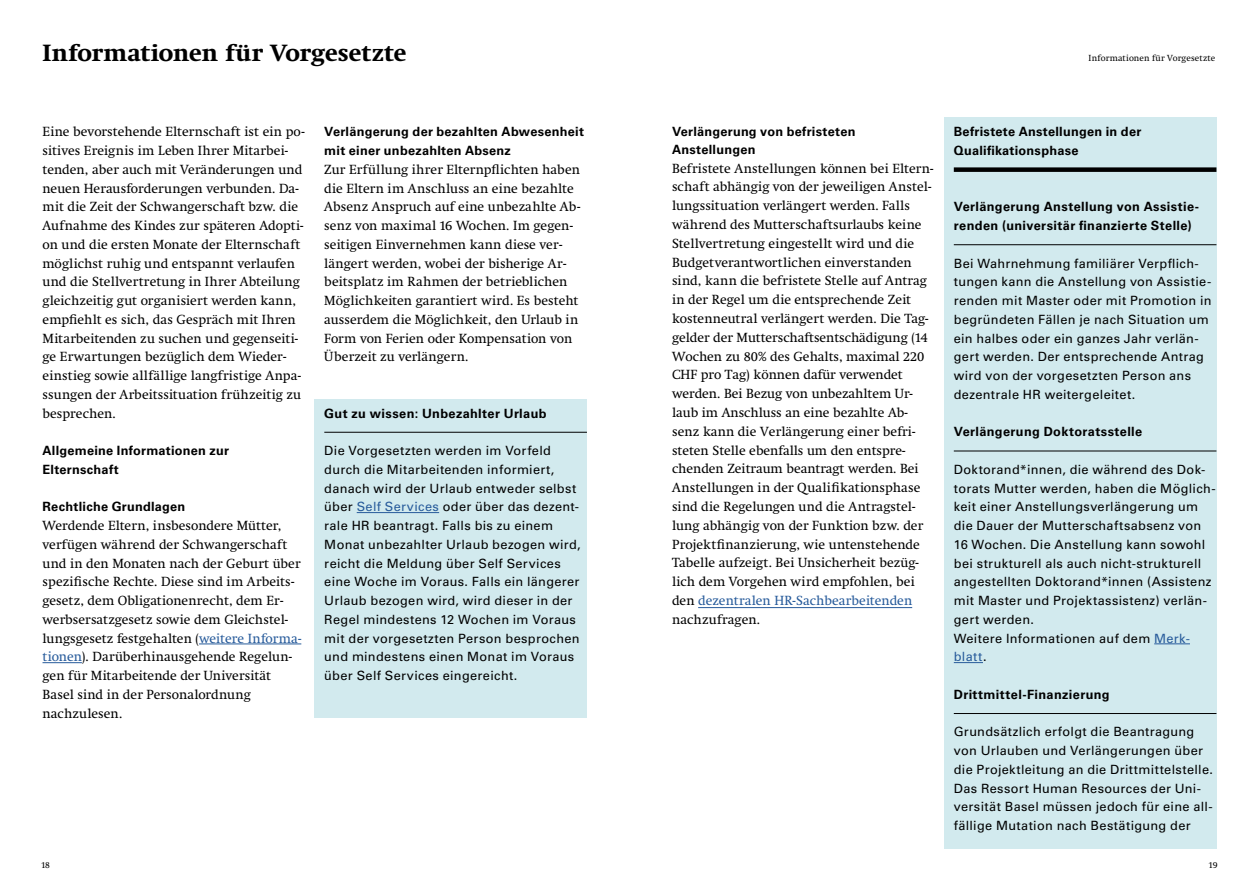
<style>
.page{position:relative;width:1259px;height:893px;background:#fff}
.page>*{position:absolute;margin:0;border:0;box-sizing:border-box;transform-origin:0 0}
.t1{font:700 24px "Swift Neue LT Pro";letter-spacing:.005em;color:#000}
.t2{font:13.5px/18.8px "Swift Neue LT Pro";letter-spacing:.005em;color:#000}
.t3{font:12.75px/18.8px "Univers LT Std";letter-spacing:.025em;color:#000}
.t4{font:700 12.75px/18.8px "Univers LT Std";letter-spacing:.025em;color:#000}
.t5{font:9px "Swift Neue LT Pro";letter-spacing:.015em;color:#000}
.s1{color:#275b9b}
</style>
<div class="page">
<div style="left:944px;top:118px;width:273px;height:731px;background:#d2eaee"></div>
<div style="left:315px;top:399px;width:272px;height:319px;background:#d2eaee"></div>
<hr style="left:199px;top:644px;width:102px;height:1px;background:#275b9b">
<hr style="left:43px;top:662px;width:39px;height:1px;background:#275b9b">
<hr style="left:324px;top:432px;width:263px;height:1px;background:#000">
<hr style="left:357px;top:512px;width:82px;height:1px;background:#275b9b">
<hr style="left:698px;top:607px;width:214px;height:1px;background:#275b9b">
<div style="left:954px;top:167px;width:262px;height:5px;background:#000"></div>
<hr style="left:954px;top:244px;width:262px;height:1px;background:#000">
<hr style="left:954px;top:451px;width:262px;height:1px;background:#000">
<hr style="left:1154px;top:643px;width:36px;height:1px;background:#275b9b">
<svg style="left:954px;top:662px;width:29px;height:1px"></svg>
<hr style="left:954px;top:713px;width:262px;height:1px;background:#000">
<h1 class="t1" style="left:43px;top:39px;width:365px">Informationen für Vorgesetzte</h1>
<p class="t2" style="left:43px;top:122px;width:264px">Eine bevorstehende Elternschaft ist ein po&shy;sitives Ereignis im Leben Ihrer Mitarbei&shy;tenden, aber auch mit Veränderungen und neuen Herausforderungen verbunden. Da&shy;mit die Zeit der Schwangerschaft bzw. die Aufnahme des Kindes zur späteren Adopti&shy;on und die ersten Monate der Elternschaft möglichst ruhig und entspannt verlaufen und die Stellvertretung in Ihrer Abteilung gleichzeitig gut organisiert werden kann, empfiehlt es sich, das Gespräch mit Ihren Mitarbeitenden zu suchen und gegenseiti&shy;ge Erwartungen bezüglich dem Wieder&shy;einstieg sowie allfällige langfristige Anpa&shy;ssungen der Arbeitssituation frühzeitig zu besprechen.</p>
<p class="t4" style="left:43px;top:441px;width:188px">Allgemeine Informationen zur<br>Elternschaft</p>
<p class="t4" style="left:43px;top:498px;width:144px">Rechtliche Grundlagen</p>
<p class="t2" style="left:43px;top:516px;width:260px">Werdende Eltern, insbesondere Mütter, verfügen während der Schwangerschaft und in den Monaten nach der Geburt über spezifische Rechte. Diese sind im Arbeits&shy;gesetz, dem Obligationenrecht, dem Er&shy;werbsersatzgesetz sowie dem Gleichstel&shy;lungsgesetz festgehalten (<span class="s1">weitere Informa&shy;tionen</span>). Darüberhinausgehende Regelun&shy;gen für Mitarbeitende der Universität Basel sind in der Personalordnung nachzulesen.</p>
<p class="t4" style="left:324px;top:123px;width:261px">Verlängerung der bezahlten Abwesenheit mit einer unbezahlten Absenz</p>
<p class="t2" style="left:324px;top:160px;width:257px">Zur Erfüllung ihrer Elternpflichten haben die Eltern im Anschluss an eine bezahlte Absenz Anspruch auf eine unbezahlte Ab&shy;senz von maximal 16 Wochen. Im gegen&shy;seitigen Einvernehmen kann diese ver&shy;längert werden, wobei der bisherige Ar&shy;beitsplatz im Rahmen der betrieblichen Möglichkeiten garantiert wird. Es besteht ausserdem die Möglichkeit, den Urlaub in Form von Ferien oder Kompensation von Überzeit zu verlängern.</p>
<p class="t4" style="left:324px;top:404px;width:224px">Gut zu wissen: Unbezahlter Urlaub</p>
<p class="t3" style="left:324px;top:441px;width:258px">Die Vorgesetzten werden im Vorfeld durch die Mitarbeitenden informiert, danach wird der Urlaub entweder selbst über <span class="s1">Self Services</span> oder über das dezent&shy;rale HR beantragt. Falls bis zu einem Monat unbezahlter Urlaub bezogen wird, reicht die Meldung über Self Services eine Woche im Voraus. Falls ein längerer Urlaub bezogen wird, wird dieser in der Regel mindestens 12 Wochen im Voraus mit der vorgesetzten Person besprochen und mindestens einen Monat im Voraus über Self Services eingereicht.</p>
<p class="t5" style="left:41px;top:859px;width:10px">18</p>
<p class="t5" style="left:1088px;top:53px;width:128px">Informationen für Vorgesetzte</p>
<p class="t4" style="left:672px;top:123px;width:185px;line-height:17.7px">Verlängerung von befristeten<br>Anstellungen</p>
<p class="t2" style="left:672px;top:159px;width:263px">Befristete Anstellungen können bei Eltern&shy;schaft abhängig von der jeweiligen Anstel&shy;lungssituation verlängert werden. Falls während des Mutterschaftsurlaubs keine Stellvertretung eingestellt wird und die Budgetverantwortlichen einverstanden sind, kann die befristete Stelle auf Antrag in der Regel um die entsprechende Zeit kostenneutral verlängert werden. Die Tag&shy;gelder der Mutterschaftsentschädigung (14<br>Wochen zu 80% des Gehalts, maximal 220<br>CHF pro Tag) können dafür verwendet werden. Bei Bezug von unbezahltem Ur&shy;laub im Anschluss an eine bezahlte Ab&shy;senz kann die Verlängerung einer befri&shy;steten Stelle ebenfalls um den entspre&shy;chenden Zeitraum beantragt werden. Bei Anstellungen in der Qualifikationsphase sind die Regelungen und die Antragstel&shy;lung abhängig von der Funktion bzw. der Projektfinanzierung, wie untenstehende Tabelle aufzeigt. Bei Unsicherheit bezüg&shy;lich dem Vorgehen wird empfohlen, bei den <span class="s1">dezentralen HR-Sachbearbeitenden </span>nachzufragen.</p>
<p class="t4" style="left:954px;top:123px;width:189px">Befristete Anstellungen in der<br>Qualifikationsphase</p>
<p class="t4" style="left:954px;top:198px;width:247px">Verlängerung Anstellung von Assistie&shy;renden (universitär finanzierte Stelle)</p>
<p class="t3" style="left:954px;top:254px;width:259px">Bei Wahrnehmung familiärer Verpflich&shy;tungen kann die Anstellung von Assistie&shy;renden mit Master oder mit Promotion in begründeten Fällen je nach Situation um ein halbes oder ein ganzes Jahr verlän&shy;gert werden. Der entsprechende Antrag wird von der vorgesetzten Person ans dezentrale HR weitergeleitet.</p>
<p class="t4" style="left:954px;top:423px;width:190px">Verlängerung Doktoratsstelle</p>
<p class="t3" style="left:954px;top:460px;width:263px">Doktorand*innen, die während des Dok&shy;torats Mutter werden, haben die Möglich&shy;keit einer Anstellungsverlängerung um die Dauer der Mutterschaftsabsenz von 16 Wochen. Die Anstellung kann sowohl bei strukturell als auch nicht-strukturell angestellten Doktorand*innen (Assistenz mit Master und Projektassistenz) verlän&shy;gert werden.<br>Weitere Informationen auf dem <span class="s1">Merk&shy;blatt</span>.</p>
<p class="t4" style="left:954px;top:685px;width:157px">Drittmittel-Finanzierung</p>
<p class="t3" style="left:954px;top:723px;width:261px">Grundsätzlich erfolgt die Beantragung von Urlauben und Verlängerungen über die Projektleitung an die Drittmittelstelle.<br>Das Ressort Human Resources der Uni&shy;versität Basel müssen jedoch für eine all&shy;fällige Mutation nach Bestätigung der</p>
<p class="t5" style="left:1208px;top:859px;width:10px">19</p>
</div>
